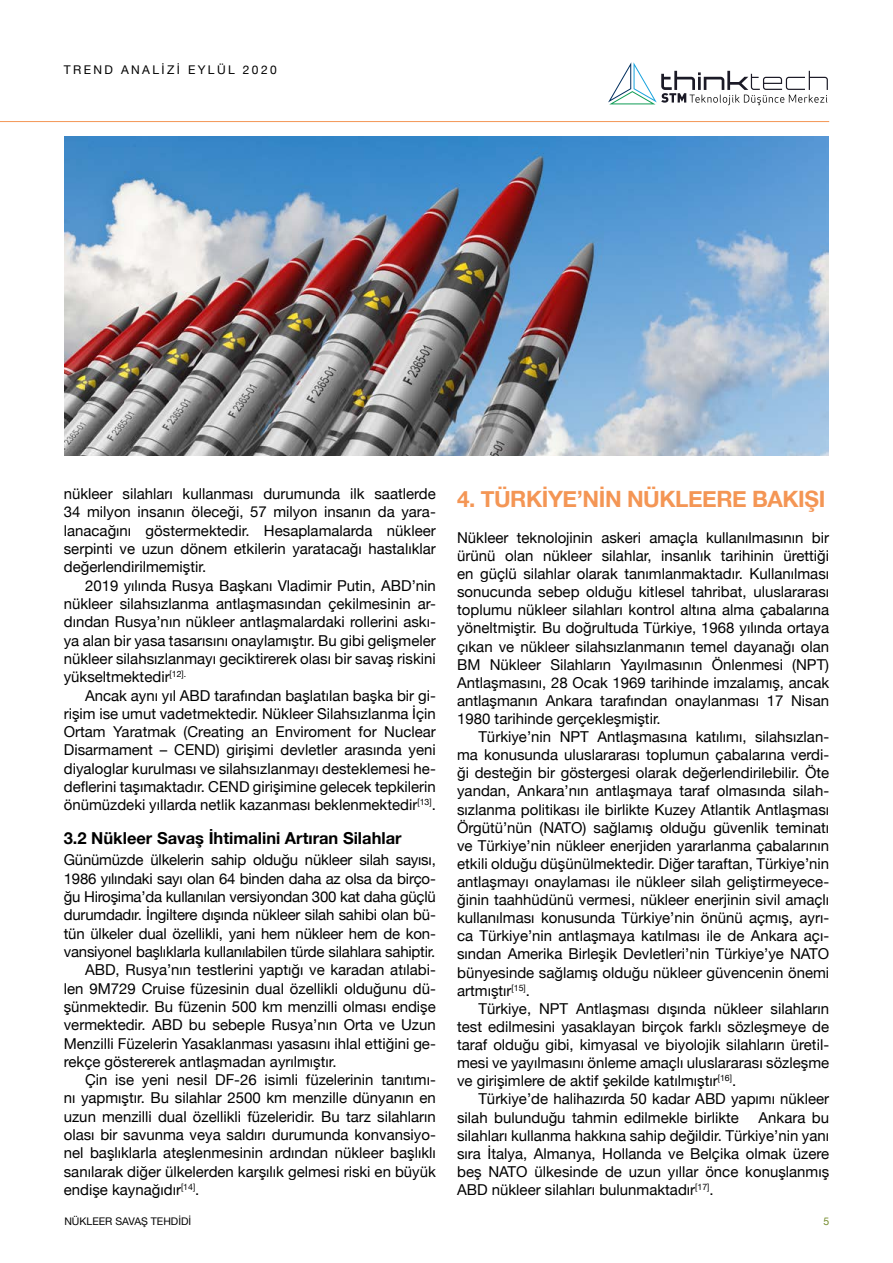
<style>
.page{position:relative;width:893px;height:1263px;background:#fff}
.page>*{position:absolute;margin:0;border:0;box-sizing:border-box;transform-origin:0 0}
.t1{font:700 22.5px "Helvetica Neue";letter-spacing:-.02em;color:#f49655}
.t2{font:700 16.5px "Helvetica Neue";color:#000}
.t3{font:15px/18.1px "Helvetica Neue";color:#000;text-align:justify}
.t4{font:12px "Helvetica Neue";letter-spacing:.2em;color:#000}
.t5{font:10.5px "Helvetica Neue";color:#000}
.t6{font:10.5px "Helvetica Neue";color:#768d2e}
</style>
<div class="page">
<hr style="left:0;top:121px;width:829px;height:1px;background:#f49655">
<svg style="left:608px;top:62px;width:220px;height:43px"></svg>
<img style="left:64px;top:137px;width:765px;height:319px">
<p class="t4" style="left:64px;top:61px;width:214px">TREND ANALİZİ EYLÜL 2020</p>
<p class="t3" style="left:64px;top:485px;width:374px">nükleer silahları kullanması durumunda ilk saatlerde 34 milyon insanın öleceği, 57 milyon insanın da yara&shy;lanacağını göstermektedir. Hesaplamalarda nükleer serpinti ve uzun dönem etkilerin yaratacağı hastalıklar değerlendirilmemiştir.</p>
<p class="t3" style="left:64px;top:577px;width:374px;text-indent:21px">2019 yılında Rusya Başkanı Vladimir Putin, ABD’nin nükleer silahsızlanma antlaşmasından çekilmesinin ar&shy;dından Rusya’nın nükleer antlaşmalardaki rollerini askı&shy;ya alan bir yasa tasarısını onaylamıştır. Bu gibi gelişmeler nükleer silahsızlanmayı geciktirerek olası bir savaş riskini yükseltmektedir<sup>[12].</sup></p>
<p class="t3" style="left:64px;top:687px;width:374px;text-indent:21px">Ancak aynı yıl ABD tarafından başlatılan başka bir gi&shy;rişim ise umut vadetmektedir. Nükleer Silahsızlanma İçin Ortam Yaratmak (Creating an Enviroment for Nuclear Disarmament – CEND) girişimi devletler arasında yeni diyaloglar kurulması ve silahsızlanmayı desteklemesi he&shy;deflerini taşımaktadır. CEND girişimine gelecek tepkilerin önümüzdeki yıllarda netlik kazanması beklenmektedir<sup>[13]</sup>.</p>
<p class="t2" style="left:64px;top:825px;width:339px">3.2 Nükleer Savaş İhtimalini Artıran Silahlar</p>
<p class="t3" style="left:64px;top:852px;width:374px">Günümüzde ülkelerin sahip olduğu nükleer silah sayısı,</p>
<p class="t3" style="left:64px;top:870px;width:374px">1986 yılındaki sayı olan 64 binden daha az olsa da birço-</p>
<p class="t3" style="left:64px;top:888px;width:374px">ğu Hiroşima’da kullanılan versiyondan 300 kat daha güçlü</p>
<p class="t3" style="left:64px;top:907px;width:374px">durumdadır. İngiltere dışında nükleer silah sahibi olan bü-</p>
<p class="t3" style="left:64px;top:925px;width:374px">tün ülkeler dual özellikli, yani hem nükleer hem de kon-</p>
<p class="t3" style="left:64px;top:943px;width:373px">vansiyonel başlıklarla kullanılabilen türde silahlara sahiptir.</p>
<p class="t3" style="left:85px;top:962px;width:352px">ABD, Rusya’nın testlerini yaptığı ve karadan atılabi-</p>
<p class="t3" style="left:64px;top:980px;width:374px">len 9M729 Cruise füzesinin dual özellikli olduğunu dü-</p>
<p class="t3" style="left:64px;top:998px;width:374px">şünmektedir. Bu füzenin 500 km menzilli olması endişe</p>
<p class="t3" style="left:64px;top:1017px;width:374px">vermektedir. ABD bu sebeple Rusya’nın Orta ve Uzun</p>
<p class="t3" style="left:64px;top:1035px;width:374px">Menzilli Füzelerin Yasaklanması yasasını ihlal ettiğini ge-</p>
<p class="t3" style="left:64px;top:1053px;width:274px">rekçe göstererek antlaşmadan ayrılmıştır.</p>
<p class="t3" style="left:85px;top:1071px;width:352px">Çin ise yeni nesil DF-26 isimli füzelerinin tanıtımı-</p>
<p class="t3" style="left:64px;top:1090px;width:374px">nı yapmıştır. Bu silahlar 2500 km menzille dünyanın en</p>
<p class="t3" style="left:64px;top:1108px;width:374px">uzun menzilli dual özellikli füzeleridir. Bu tarz silahların</p>
<p class="t3" style="left:64px;top:1126px;width:374px">olası bir savunma veya saldırı durumunda konvansiyo-</p>
<p class="t3" style="left:64px;top:1145px;width:374px">nel başlıklarla ateşlenmesinin ardından nükleer başlıklı</p>
<p class="t3" style="left:64px;top:1163px;width:374px">sanılarak diğer ülkelerden karşılık gelmesi riski en büyük</p>
<p class="t3" style="left:64px;top:1181px;width:137px">endişe kaynağıdır<sup>[14]</sup>.</p>
<h1 class="t1" style="left:457px;top:481px;width:370px">4. TÜRKİYE’NİN NÜKLEERE BAKIŞI</h1>
<p class="t3" style="left:457px;top:529px;width:374px">Nükleer teknolojinin askeri amaçla kullanılmasının bir ürünü olan nükleer silahlar, insanlık tarihinin ürettiği en güçlü silahlar olarak tanımlanmaktadır. Kullanılması sonucunda sebep olduğu kitlesel tahribat, uluslararası toplumu nükleer silahları kontrol altına alma çabalarına yöneltmiştir. Bu doğrultuda Türkiye, 1968 yılında ortaya çıkan ve nükleer silahsızlanmanın temel dayanağı olan BM Nükleer Silahların Yayılmasının Önlenmesi (NPT)<br>Antlaşmasını, 28 Ocak 1969 tarihinde imzalamış, ancak antlaşmanın Ankara tarafından onaylanması 17 Nisan 1980 tarihinde gerçekleşmiştir.</p>
<p class="t3" style="left:457px;top:728px;width:374px;text-indent:21px">Türkiye’nin NPT Antlaşmasına katılımı, silahsızlan&shy;ma konusunda uluslararası toplumun çabalarına verdi&shy;ği desteğin bir göstergesi olarak değerlendirilebilir. Öte yandan, Ankara’nın antlaşmaya taraf olmasında silah&shy;sızlanma politikası ile birlikte Kuzey Atlantik Antlaşması Örgütü’nün (NATO) sağlamış olduğu güvenlik teminatı ve Türkiye’nin nükleer enerjiden yararlanma çabalarının etkili olduğu düşünülmektedir. Diğer taraftan, Türkiye’nin antlaşmayı onaylaması ile nükleer silah geliştirmeyece&shy;ğinin taahhüdünü vermesi, nükleer enerjinin sivil amaçlı kullanılması konusunda Türkiye’nin önünü açmış, ayrı&shy;ca Türkiye’nin antlaşmaya katılması ile de Ankara açı&shy;sından Amerika Birleşik Devletleri’nin Türkiye’ye NATO bünyesinde sağlamış olduğu nükleer güvencenin önemi artmıştır<sup>[15]</sup>.</p>
<p class="t3" style="left:457px;top:1000px;width:374px;text-indent:21px">Türkiye, NPT Antlaşması dışında nükleer silahların test edilmesini yasaklayan birçok farklı sözleşmeye de taraf olduğu gibi, kimyasal ve biyolojik silahların üretil&shy;mesi ve yayılmasını önleme amaçlı uluslararası sözleşme ve girişimlere de aktif şekilde katılmıştır<sup>[16]</sup>.</p>
<p class="t3" style="left:457px;top:1091px;width:374px;text-indent:21px">Türkiye’de halihazırda 50 kadar ABD yapımı nükleer silah bulunduğu tahmin edilmekle birlikte</p>
<p class="t3" style="left:457px;top:1109px;width:374px;text-indent:301px">Ankara bu silahları kullanma hakkına sahip değildir. Türkiye’nin yanı sıra İtalya, Almanya, Hollanda ve Belçika olmak üzere beş NATO ülkesinde de uzun yıllar önce konuşlanmış ABD nükleer silahları bulunmaktadır<sup>[17]</sup>.</p>
<p class="t5" style="left:64px;top:1214px;width:128px">NÜKLEER SAVAŞ TEHDİDİ</p>
<p class="t6" style="left:823px;top:1214px;width:7px">5</p>
</div>
